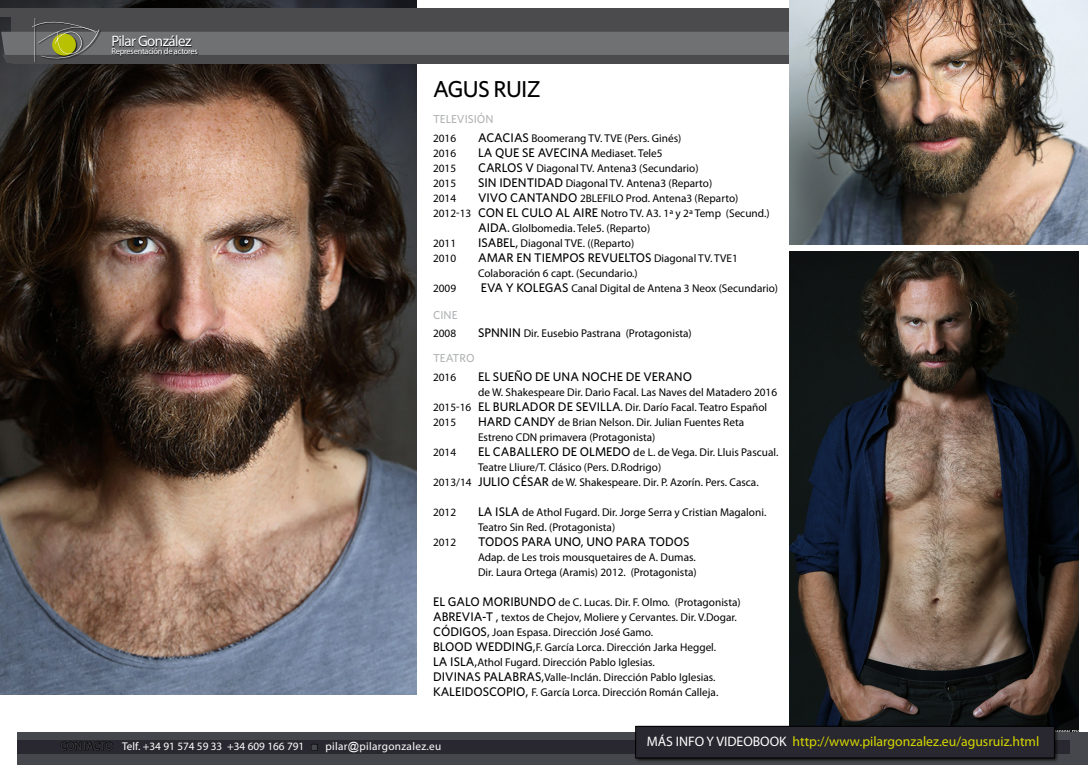
<style>
.page{position:relative;width:1088px;height:780px;background:#fff}
.page>*{position:absolute;margin:0;border:0;box-sizing:border-box;transform-origin:0 0}
.t1{font:500 23px "Whitney";letter-spacing:-.03em;color:#000}
.t2{font:15.12px "Myriad Pro";letter-spacing:-.04em;color:#fff}
.t3{font:13.75px "Myriad Pro";color:#d5d700}
.t4{font:500 12.5px "Whitney";color:#000}
.t5{font:500 11.5px "Whitney";color:#b1b3b4}
.t6{font:11.25px/15px "Myriad Pro";color:#000}
.t7{font:11.25px "Myriad Pro";color:#fff}
.t8{font:8.62px "Myriad Pro";letter-spacing:-.04em;color:#fff}
.s1{font-family:"Whitney";font-weight:500;font-size:12.5px}
.s2{font-family:"Whitney";font-weight:500;font-size:12.62px}
.s3{font-family:"Myriad Pro";font-weight:400;font-size:11.25px}
.s4{font-family:"Whitney";font-weight:500;font-size:13.25px}
.s5{color:#46474c}
.s6{font-family:"Arial"}
.s7{color:#fff}
</style>
<div class="page">
<img style="left:790px;top:251px;width:288px;height:480px">
<img style="left:0;top:0;width:416px;height:694px">
<div style="left:0;top:8px;width:1056px;height:9px;background:#4b4b4d"></div>
<div style="left:17px;top:731px;width:1071px;height:33px;background:#46474c"></div>
<div style="left:17px;top:740px;width:1053px;height:14px;background:#292830"></div>
<div style="left:634px;top:725px;width:430px;height:42px;background:#000;opacity:.75"></div>
<div style="left:636px;top:726px;width:418px;height:32px;background:#292830"></div>
<div style="left:635px;top:726px;width:419px;height:32px;border:1px solid #000"></div>
<svg style="left:61px;top:741px;width:52px;height:9px"></svg>
<svg style="left:312px;top:744px;width:5px;height:5px"></svg>
<div style="left:13px;top:55px;width:1072px;height:9px;background:#4b4b4d"></div>
<div style="left:11px;top:15px;width:1076px;height:19px;background:#4b4b4d"></div>
<div style="left:33px;top:19px;width:86px;height:49px;background:#000;opacity:.75"></div>
<svg style="left:1px;top:18px;width:789px;height:45px"></svg>
<div style="left:112px;top:36px;width:160px;height:43px;background:#000;opacity:.89"></div>
<img style="left:790px;top:0;width:298px;height:244px">
<h2 class="t2" style="left:111px;top:32px;width:82px">Pilar González</h2>
<p class="t8" style="left:111px;top:46px;width:88px">Representación de actores</p>
<h1 class="t1" style="left:433px;top:75px;width:109px">AGUS RUIZ</h1>
<p class="t5" style="left:433px;top:112px;width:62px">TELEVISIÓN</p>
<p class="t6" style="left:433px;top:130px;width:25px">2016</p>
<p class="t6" style="left:478px;top:130px;width:205px"><span class="s1">ACACIAS</span> Boomerang TV. TVE (Pers. Ginés)</p>
<p class="t6" style="left:433px;top:145px;width:25px">2016</p>
<p class="t4" style="left:478px;top:145px;width:98px">LA QUE SE AVECINA</p>
<p class="t6" style="left:591px;top:145px;width:73px">Mediaset. Tele5</p>
<p class="t6" style="left:433px;top:160px;width:25px">2015</p>
<p class="t6" style="left:478px;top:160px;width:222px"><span class="s1">CARLOS V</span> Diagonal TV. Antena3 (Secundario)</p>
<p class="t6" style="left:433px;top:175px;width:25px">2015</p>
<p class="t4" style="left:478px;top:175px;width:41px">SIN IDENTI</p>
<p class="t6" style="left:537px;top:175px;width:176px"><span class="s1">DAD</span> Diagonal TV. Antena3 (Reparto)</p>
<p class="t6" style="left:433px;top:190px;width:25px">2014</p>
<p class="t4" style="left:478px;top:190px;width:16px">VIVO</p>
<p class="t4" style="left:510px;top:190px;width:9px">CANTAN</p>
<p class="t6" style="left:559px;top:190px;width:181px"><span class="s1">DO</span> 2BLEFILO Prod. Antena3 (Reparto)</p>
<p class="t6" style="left:433px;top:205px;width:338px">2012-13 <span class="s1">CON EL CULO AL AIRE</span> Notro TV. A3. 1ª y 2ª Temp (Secund.)</p>
<p class="t6" style="left:478px;top:220px;width:174px"><span class="s1">AIDA</span><span class="s2">.</span> Glolbomedia. Tele5. (Reparto)</p>
<p class="t6" style="left:433px;top:235px;width:25px">2011</p>
<p class="t6" style="left:478px;top:235px;width:158px"><span class="s1">ISABEL</span><span class="s2">,</span> Diagonal TVE. ((Reparto)</p>
<p class="t6" style="left:433px;top:250px;width:25px">2010</p>
<p class="t4" style="left:478px;top:250px;width:261px">AMAR EN TIEMPOS REVUELTOS <span class="s3">Diagonal TV. TVE1</span></p>
<p class="t6" style="left:478px;top:265px;width:161px">Colaboración 6 capt. (Secundario.)</p>
<p class="t6" style="left:433px;top:280px;width:25px">2009</p>
<p class="t6" style="left:481px;top:280px;width:299px"><span class="s1">EVA Y KOLEGAS</span> Canal Digital de Antena 3 Neox (Secundario)</p>
<p class="t5" style="left:433px;top:307px;width:26px">CINE</p>
<p class="t6" style="left:433px;top:325px;width:25px">2008</p>
<p class="t6" style="left:478px;top:325px;width:215px"><span class="s1">SPNNIN</span> Dir. Eusebio Pastrana (Protagonista)</p>
<p class="t5" style="left:433px;top:351px;width:43px">TEATRO</p>
<p class="t6" style="left:433px;top:369px;width:25px">2016</p>
<p class="t4" style="left:478px;top:369px;width:85px">EL SUEÑO DE UNA</p>
<p class="t4" style="left:582px;top:369px;width:71px">NOCHE DE VERANO</p>
<p class="t6" style="left:433px;top:384px;width:346px;text-indent:45px">de W. Shakespeare Dir. Dario Facal. Las Naves del Matadero 2016<br>2015-16 <span class="s1">EL BURLADOR DE SEVILLA</span>. Dir. Darío Facal. Teatro Español<br>2015</p>
<p class="t4" style="left:478px;top:414px;width:9px">HAR</p>
<p class="t4" style="left:503px;top:414px;width:21px">D CAN</p>
<p class="t6" style="left:478px;top:414px;width:268px;text-indent:61px"><span class="s1">DY</span> de Brian Nelson. Dir. Julian Fuentes Reta<br>Estreno CDN primavera (Protagonista)</p>
<p class="t6" style="left:433px;top:444px;width:25px">2014</p>
<p class="t6" style="left:478px;top:444px;width:302px"><span class="s1">EL CABALLERO DE OLMEDO</span> de L. de Vega. Dir. Lluis Pascual.</p>
<p class="t6" style="left:478px;top:459px;width:185px">Teatre Lliure/T. Clásico (Pers. D.Rodrigo)</p>
<p class="t6" style="left:433px;top:474px;width:327px">2013/14 <span class="s1">JULIO CÉSAR</span> de W. Shakespeare. Dir. P. Azorín. Pers. Casca.</p>
<p class="t6" style="left:433px;top:504px;width:25px">2012</p>
<p class="t6" style="left:478px;top:504px;width:290px"><span class="s1">LA ISLA</span> de Athol Fugard. Dir. Jorge Serra y Cristian Magaloni.<br>Teatro Sin Red. (Protagonista)</p>
<p class="t6" style="left:433px;top:534px;width:25px">2012</p>
<p class="t4" style="left:478px;top:534px;width:213px">TODOS PARA UNO, UNO PARA TODOS</p>
<p class="t6" style="left:478px;top:549px;width:220px">Adap. de Les trois mousquetaires de A. Dumas.<br>Dir. Laura Ortega (Aramis) 2012. (Protagonista)</p>
<p class="t6" style="left:433px;top:594px;width:309px"><span class="s1">EL GALO MORIBUNDO</span> de C. Lucas. Dir. F. Olmo. (Protagonista)<br><span class="s1">ABREVIA-T</span> <span class="s2">,</span> textos de Chejov, Moliere y Cervantes. Dir. V.Dogar.<br><span class="s1">CÓDIGOS</span><span class="s2">,</span> Joan Espasa. Dirección José Gamo.<br><span class="s1">BLOOD WEDD ING</span><span class="s2">,</span>F. García Lorca. Dirección Jarka Heggel.<br><span class="s1">LA ISLA,</span>Athol Fugard. Dirección Pablo Iglesias.<br><span class="s1">DIVINAS PALABRAS</span><span class="s2">,</span>Valle-Inclán. Dirección Pablo Iglesias.<br><span class="s1">KALEIDOSCOPIO</span><span class="s4">,</span> F. García Lorca. Dirección Román Calleja.</p>
<p class="t7" style="left:60px;top:739px;width:382px"><span class="s5">CONTACTO</span> Telf. +34 91 574 59 33 +34 609 166 791 <span class="s5">■</span> pilar<span class="s6">@</span>pilargonzalez.eu</p>
<p class="t3" style="left:647px;top:733px;width:394px"><span class="s7">MÁS INFO Y VIDEOBOOK</span> http://www.pilargonzalez.eu/agusruiz.html</p>
</div>
